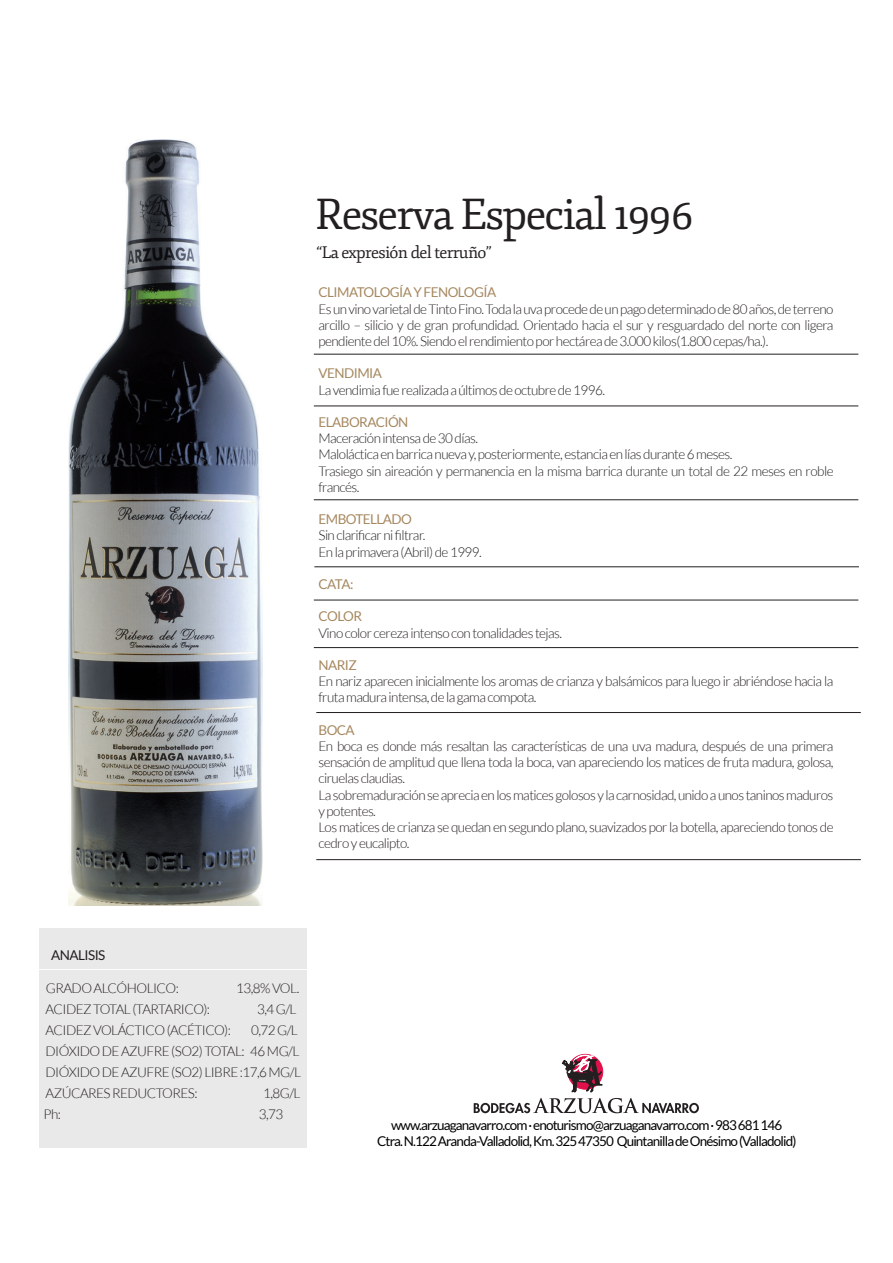
<style>
.page{position:relative;width:893px;height:1263px;background:#fff}
.page>*{position:absolute;margin:0;border:0;box-sizing:border-box;transform-origin:0 0}
.t1{font:42.9px "Fjord One";letter-spacing:-.04em;color:#231f20}
.t2{font:16.5px "Fjord One";letter-spacing:-.04em;color:#231f20}
.t3{font:300 13.5px/16.2px "Lato";letter-spacing:-.04em;color:#231f20}
.t4{font:13.5px/16.2px "Lato";letter-spacing:-.06em;color:#000001;text-align:center}
.t5{font:13.5px "Lato";letter-spacing:-.04em;color:#a68860}
.t6{font:13.5px "Lato";letter-spacing:-.04em;color:#231f20}
</style>
<div class="page">
<img style="left:69px;top:139px;width:194px;height:766px">
<svg style="left:474px;top:1098px;width:225px;height:15px"></svg>
<svg style="left:562px;top:1054px;width:41px;height:38px"></svg>
<div style="left:39px;top:928px;width:267px;height:220px;background:#e9e9e9"></div>
<hr style="left:37px;top:969px;width:281px;height:1px;background:#fff">
<h1 class="t1" style="left:315px;top:188px;width:380px">Reserva Especial 1996</h1>
<p class="t2" style="left:316px;top:243px;width:177px">“La expresión del terruño”</p>
<p class="t5" style="left:318px;top:285px;width:179px">CLIMATOLOGÍA Y FENOLOGÍA</p>
<p class="t3" style="left:318px;top:301px;width:517px;text-align:justify">Es un vino varietal de Tinto Fino. Toda la uva procede de un pago determinado de 80 años, de terreno arcillo – silicio y de gran profundidad. Orientado hacia el sur y resguardado del norte con ligera pendiente del 10%. Siendo el rendimiento por hectárea de 3.000 kilos(1.800 cepas/ha.).</p>
<p class="t5" style="left:318px;top:366px;width:65px">VENDIMIA</p>
<p class="t3" style="left:318px;top:382px;width:288px">La vendimia fue realizada a últimos de octubre de 1996.</p>
<p class="t5" style="left:318px;top:414px;width:92px">ELABORACIÓN</p>
<p class="t3" style="left:318px;top:430px;width:517px">Maceración intensa de 30 días.<br>Maloláctica en barrica nueva y, posteriormente, estancia en lías durante 6 meses.<br>Trasiego sin aireación y permanencia en la misma barrica durante un total de 22 meses en roble francés.</p>
<p class="t5" style="left:318px;top:512px;width:95px">EMBOTELLADO</p>
<p class="t3" style="left:318px;top:527px;width:165px">Sin clarificar ni filtrar.<br>En la primavera (Abril) de 1999.</p>
<p class="t5" style="left:318px;top:576px;width:37px">CATA:</p>
<p class="t5" style="left:318px;top:609px;width:45px">COLOR</p>
<p class="t3" style="left:318px;top:625px;width:245px">Vino color cereza intenso con tonalidades tejas.</p>
<p class="t5" style="left:318px;top:657px;width:40px">NARIZ</p>
<p class="t3" style="left:318px;top:673px;width:517px">En nariz aparecen inicialmente los aromas de crianza y balsámicos para luego ir abriéndose hacia la fruta madura intensa, de la gama compota.</p>
<p class="t5" style="left:318px;top:722px;width:38px">BOCA</p>
<p class="t3" style="left:318px;top:738px;width:517px">En boca es donde más resaltan las características de una uva madura, después de una primera sensación de amplitud que llena toda la boca, van apareciendo los matices de fruta madura, golosa, ciruelas claudias.<br>La sobremaduración se aprecia en los matices golosos y la carnosidad, unido a unos taninos maduros y potentes.<br>Los matices de crianza se quedan en segundo plano, suavizados por la botella, apareciendo tonos de cedro y eucalipto.</p>
<p class="t6" style="left:51px;top:947px;width:56px">ANALISIS</p>
<p class="t3" style="left:46px;top:980px;width:134px">GRADO ALCÓHOLICO:</p>
<p class="t3" style="left:236px;top:980px;width:65px">13,8% VOL.</p>
<p class="t3" style="left:46px;top:1001px;width:166px">ACIDEZ TOTAL (TARTARICO):</p>
<p class="t3" style="left:257px;top:1001px;width:41px">3,4 G/L</p>
<p class="t3" style="left:46px;top:1022px;width:187px">ACIDEZ VOLÁCTICO (ACÉTICO):</p>
<p class="t3" style="left:46px;top:1019px;width:257px;line-height:21px;text-indent:205px">0,72 G/L<br>DIÓXIDO DE AZUFRE (SO2) TOTAL: 46 MG/L<br>DIÓXIDO DE AZUFRE (SO2) LIBRE :17,6 MG/L<br>AZÚCARES REDUCTORES:</p>
<p class="t3" style="left:263px;top:1085px;width:39px">1,8G/L</p>
<p class="t3" style="left:44px;top:1106px;width:19px">Ph:</p>
<p class="t3" style="left:259px;top:1106px;width:26px">3,73</p>
<p class="t4" style="left:377px;top:1116px;width:421px">www.arzuaganavarro.com · enoturismo@arzuaganavarro.com · 983 681 146<br>Ctra. N.122 Aranda-Valladolid, Km. 325 47350 Quintanilla de Onésimo (Valladolid)</p>
</div>
